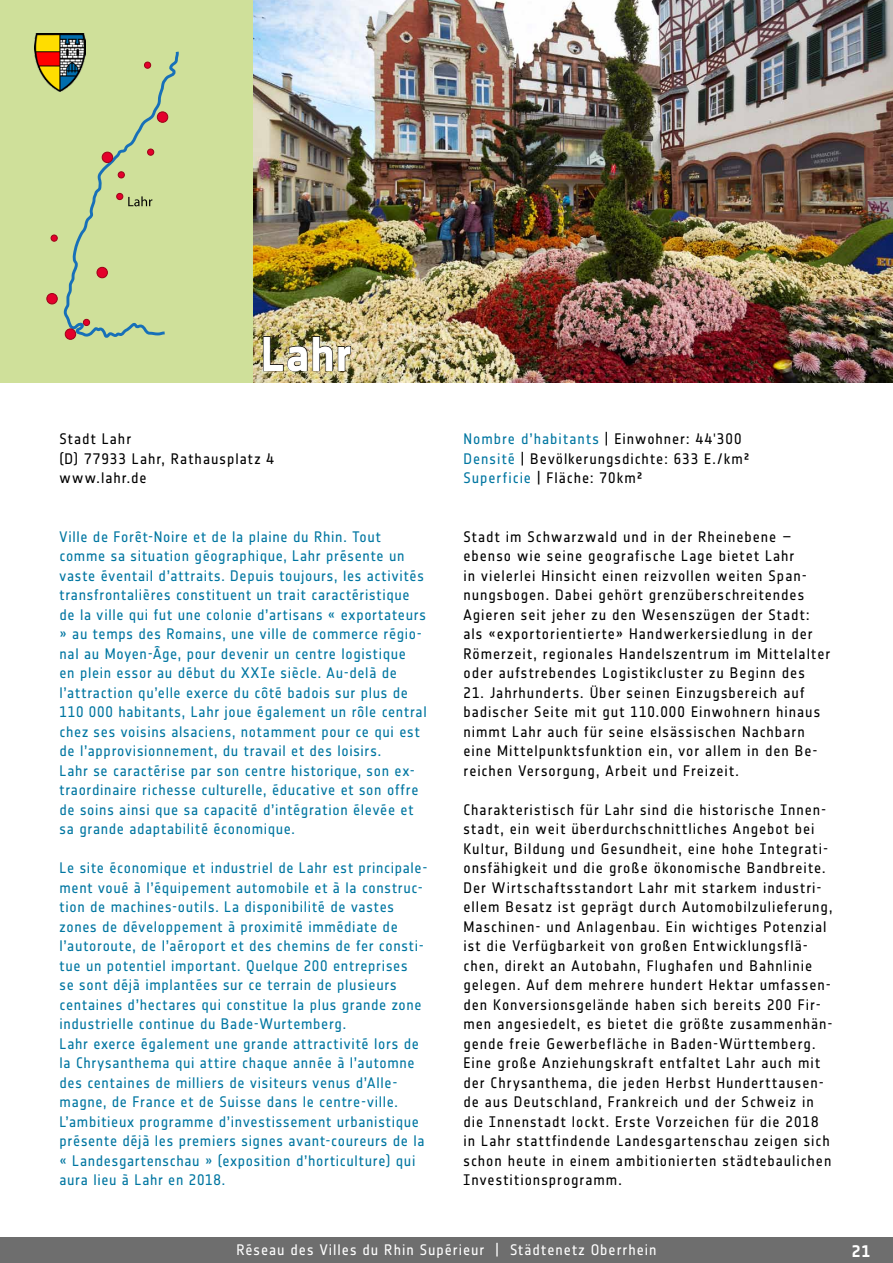
<style>
.page{position:relative;width:893px;height:1263px;background:#fff}
.page>*{position:absolute;margin:0;border:0;box-sizing:border-box;transform-origin:0 0}
.t1{font:48px "Notes Bold Tf";color:#fff}
.t2{font:16.5px "Notes Bold Tf";color:#fff}
.t3{font:15px/19.5px "Notes Regular Tf";letter-spacing:.065em;color:#000}
.t4{font:15px/19.5px "Notes Regular Tf";letter-spacing:.045em;color:#0076a1}
.t5{font:15px "Notes Regular Tf";letter-spacing:.06em;color:#fff}
.s1{color:#0076a1}
.s2{font-family:"The Serif B4";font-weight:300}
</style>
<div class="page">
<div style="left:0;top:1237px;width:893px;height:26px;background:#6e6e6e"></div>
<div style="left:0;top:0;width:253px;height:383px;background:#cfe09a"></div>
<div style="left:65px;top:328px;width:11px;height:12px;border:1px solid #9d0318;border-radius:50%"></div>
<div style="left:47px;top:293px;width:10px;height:11px;background:#e4002b;border-radius:50%"></div>
<div style="left:46px;top:293px;width:12px;height:11px;border:1px solid #9d0318;border-radius:50%"></div>
<svg style="left:51px;top:48px;width:128px;height:291px"></svg>
<img style="left:253px;top:0;width:640px;height:383px">
<img style="left:34px;top:33px;width:51px;height:58px">
<img style="left:263px;top:336px;width:88px;height:36px">
<h1 class="t1" style="left:261px;top:327px;width:92px">Lahr</h1>
<p class="t3" style="left:60px;top:429px;width:216px">Stadt Lahr<br>(D) 77933 Lahr, Rathausplatz 4 www.lahr.de</p>
<p class="t4" style="left:60px;top:526px;width:369px">Ville de Forêt-Noire et de la plaine du Rhin. Tout comme sa situation géographique, Lahr présente un vaste éventail d’attraits. Depuis toujours, les activités transfrontalières constituent un trait caractéristique de la ville qui fut une colonie d’artisans « exportateurs » au temps des Romains, une ville de commerce régio&shy;nal au Moyen-Âge, pour devenir un centre logistique<br>en plein essor au début du XXIe siècle. Au-delà de l’attraction qu’elle exerce du côté badois sur plus de 110 000 habitants, Lahr joue également un rôle central chez ses voisins alsaciens, notamment pour ce qui est de l’approvisionnement, du travail et des loisirs.<br>Lahr se caractérise par son centre historique, son ex&shy;traordinaire richesse culturelle, éducative et son offre de soins ainsi que sa capacité d’intégration élevée et sa grande adaptabilité économique.</p>
<p class="t4" style="left:60px;top:858px;width:369px">Le site économique et industriel de Lahr est principale&shy;ment voué à l’équipement automobile et à la construc&shy;tion de machines-outils. La disponibilité de vastes zones de développement à proximité immédiate de l’autoroute, de l’aéroport et des chemins de fer consti&shy;tue un potentiel important. Quelque 200 entreprises<br>se sont déjà implantées sur ce terrain de plusieurs centaines d’hectares qui constitue la plus grande zone industrielle continue du Bade-Wurtemberg.<br>Lahr exerce également une grande attractivité lors de la Chrysanthema qui attire chaque année à l’automne des centaines de milliers de visiteurs venus d’Alle&shy;magne, de France et de Suisse dans le centre-ville.<br>L’ambitieux programme d’investissement urbanistique présente déjà les premiers signes avant-coureurs de la « Landesgartenschau » (exposition d’horticulture) qui aura lieu à Lahr en 2018.</p>
<p class="t3" style="left:463px;top:429px;width:287px"><span class="s1">Nombre d’habitants</span> | Einwohner: 44<span class="s2">'</span>300<br><span class="s1">Densité</span> | Bevölkerungsdichte: 633 E./km²<br><span class="s1">Superficie</span> | Fläche: 70km²</p>
<p class="t3" style="left:463px;top:526px;width:368px">Stadt im Schwarzwald und in der Rheinebene – ebenso wie seine geografische Lage bietet Lahr<br>in vielerlei Hinsicht einen reizvollen weiten Span&shy;nungsbogen. Dabei gehört grenzüberschreitendes Agieren seit jeher zu den Wesenszügen der Stadt: als «exportorientierte» Handwerkersiedlung in der Römerzeit, regionales Handelszentrum im Mittelalter oder aufstrebendes Logistikcluster zu Beginn des</p>
<p class="t3" style="left:463px;top:682px;width:358px">21. Jahrhunderts. Über seinen Einzugsbereich auf badischer Seite mit gut 110.000 Einwohnern hinaus nimmt Lahr auch für seine elsässischen Nachbarn eine Mittelpunktsfunktion ein, vor allem in den Be&shy;reichen Versorgung, Arbeit und Freizeit.</p>
<p class="t3" style="left:463px;top:799px;width:371px">Charakteristisch für Lahr sind die historische Innen&shy;stadt, ein weit überdurchschnittliches Angebot bei Kultur, Bildung und Gesundheit, eine hohe Integrati&shy;onsfähigkeit und die große ökonomische Bandbreite.<br>Der Wirtschaftsstandort Lahr mit starkem industri&shy;ellem Besatz ist geprägt durch Automobilzulieferung, Maschinen- und Anlagenbau. Ein wichtiges Potenzial ist die Verfügbarkeit von großen Entwicklungsflä&shy;chen, direkt an Autobahn, Flughafen und Bahnlinie gelegen. Auf dem mehrere hundert Hektar umfassen&shy;den Konversionsgelände haben sich bereits 200 Fir&shy;men angesiedelt, es bietet die größte zusammenhän&shy;gende freie Gewerbefläche in Baden-Württemberg.<br>Eine große Anziehungskraft entfaltet Lahr auch mit der Chrysanthema, die jeden Herbst Hunderttausen&shy;de aus Deutschland, Frankreich und der Schweiz in die Innenstadt lockt. Erste Vorzeichen für die 2018 in Lahr stattfindende Landesgartenschau zeigen sich schon heute in einem ambitionierten städtebaulichen Investitionsprogramm.</p>
<p class="t5" style="left:236px;top:1241px;width:422px">Réseau des Villes du Rhin Supérieur | Städtenetz Oberrhein</p>
<p class="t2" style="left:852px;top:1242px;width:19px">21</p>
</div>
